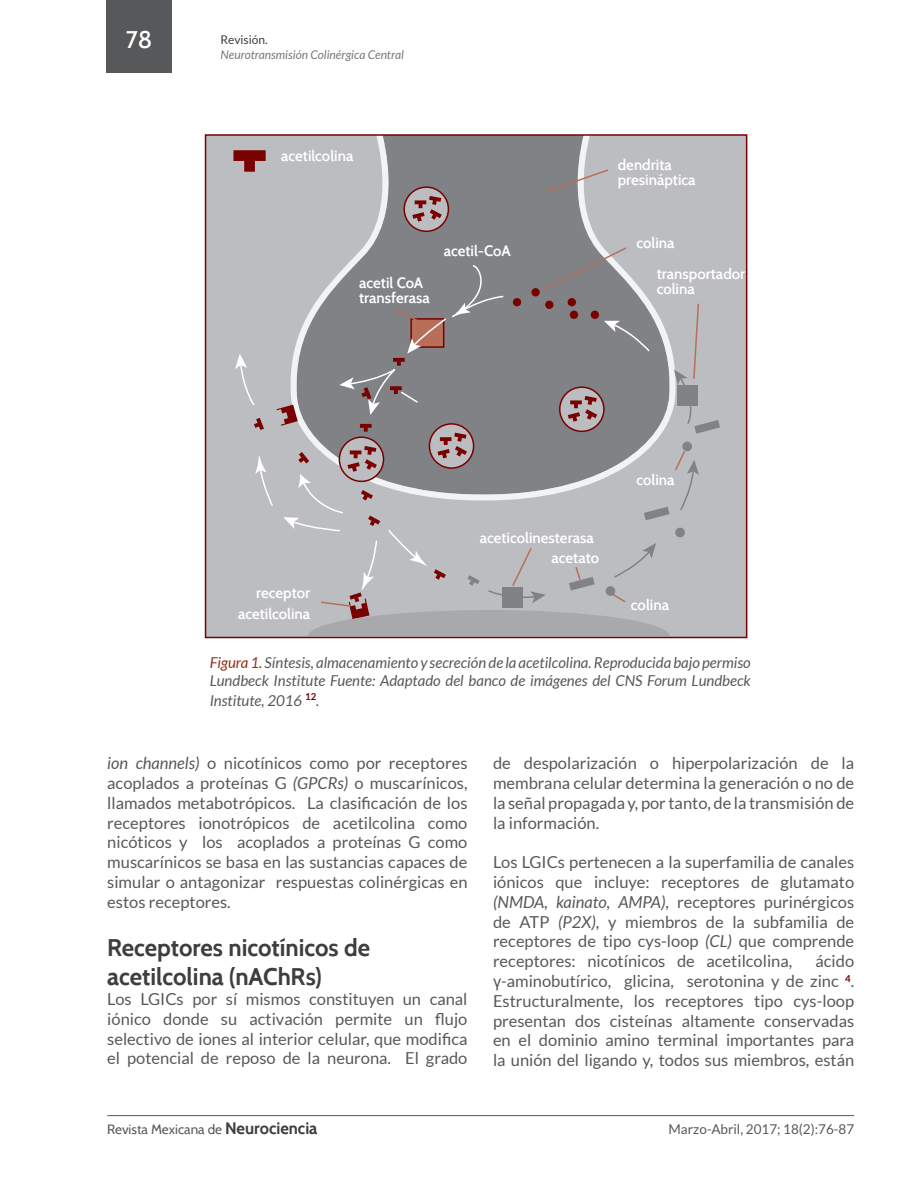
<style>
.page{position:relative;width:918px;height:1188px;background:#fff}
.page>*{position:absolute;margin:0;border:0;box-sizing:border-box;transform-origin:0 0}
.t1{font:700 24px/28.8px "Cabin";color:#3e3e3f}
.t2{font:500 24px "Cabin";color:#fff}
.t3{font:16.5px/19.8px "Lato";color:#57585a;text-align:justify}
.t4{font:italic 15px/18px "Lato";color:#57585a}
.t5{font:600 15px/15px "Cabin";color:#fff}
.t6{font:13.5px "Cabin";color:#57585a}
.t7{font:13.5px "Lato";color:#57585a}
.t8{font:italic 12px "Lato";color:#76787b}
.t9{font:12px "Lato";color:#3e3e3f}
.s1{color:#91311c}
.s2{font-style:italic}
.s3{font-weight:700;font-size:16.5px;color:#3e3e3f}
.s4{font-family:"Arial Unicode MS"}
</style>
<div class="page">
<hr style="left:107px;top:1115px;width:747px;height:1px;background:#57585a">
<div style="left:107px;top:0;width:65px;height:72px;background:#57585a"></div>
<div style="left:206px;top:135px;width:541px;height:503px;background:#bcbdc0"></div>
<svg style="left:364px;top:137px;width:238px;height:109px;background:#8d8e91"></svg>
<svg style="left:233px;top:150px;width:33px;height:22px"></svg>
<div style="left:404px;top:187px;width:44px;height:44px;background:#bcbdc0;border-radius:50%"></div>
<div style="left:403px;top:186px;width:46px;height:46px;border:2px solid #790100;border-radius:50%"></div>
<svg style="left:412px;top:196px;width:30px;height:26px"></svg>
<svg style="left:543px;top:168px;width:66px;height:26px"></svg>
<svg style="left:235px;top:246px;width:485px;height:389px"></svg>
<div style="left:205px;top:134px;width:542px;height:504px;border:2px solid #790100"></div>
<h1 class="t2" style="left:126px;top:25px;width:28px">78</h1>
<p class="t9" style="left:221px;top:33px;width:49px">Revisión.</p>
<p class="t8" style="left:221px;top:48px;width:185px">Neurotransmisión Colinérgica Central</p>
<p class="t5" style="left:281px;top:148px;width:74px">acetilcolina</p>
<p class="t5" style="left:359px;top:275px;width:72px">acetil CoA transferasa</p>
<p class="t5" style="left:444px;top:243px;width:69px">acetil-CoA</p>
<p class="t5" style="left:618px;top:157px;width:79px">dendrita presináptica</p>
<p class="t5" style="left:637px;top:235px;width:40px">colina</p>
<p class="t5" style="left:657px;top:266px;width:90px">transportador colina</p>
<p class="t5" style="left:238px;top:583px;width:74px;line-height:21px;text-align:right">receptor acetilcolina</p>
<p class="t5" style="left:551px;top:528px;width:49px;line-height:20.1px;text-indent:-72px">aceticolinesterasa acetato</p>
<p class="t5" style="left:637px;top:472px;width:40px">colina</p>
<p class="t5" style="left:631px;top:597px;width:40px">colina</p>
<p class="t4" style="left:210px;top:654px;width:543px"><span class="s1">Figura 1.</span> Síntesis, almacenamiento y secreción de la acetilcolina. Reproducida bajo permiso<br>Lundbeck Institute Fuente: Adaptado del banco de imágenes del CNS Forum Lundbeck</p>
<p class="t4" style="left:210px;top:692px;width:111px">Institute, 2016 <sup>12</sup>.</p>
<p class="t3" style="left:107px;top:753px;width:362px"><span class="s2">ion channels)</span> o nicotínicos como por receptores acoplados a proteínas G <span class="s2">(GPCRs)</span> o muscarínicos, llamados metabotrópicos. La clasificación de los receptores ionotrópicos de acetilcolina como nicóticos y los acoplados a proteínas G como muscarínicos se basa en las sustancias capaces de simular o antagonizar respuestas colinérgicas en estos receptores.</p>
<p class="t1" style="left:107px;top:934px;width:264px">Receptores nicotínicos de acetilcolina (nAChRs)</p>
<p class="t3" style="left:107px;top:989px;width:362px">Los LGICs por sí mismos constituyen un canal iónico donde su activación permite un flujo selectivo de iones al interior celular, que modifica el potencial de reposo de la neurona. El grado</p>
<p class="t6" style="left:107px;top:1121px;width:212px">Revista Mexicana de <span class="s3">Neurociencia</span></p>
<p class="t3" style="left:493px;top:753px;width:363px">de despolarización o hiperpolarización de la membrana celular determina la generación o no de la señal propagada y, por tanto, de la transmisión de la información.</p>
<p class="t3" style="left:493px;top:852px;width:363px">Los LGICs pertenecen a la superfamilia de canales iónicos que incluye: receptores de glutamato <span class="s2">(NMDA, kainato, AMPA)</span>, receptores purinérgicos de ATP <span class="s2">(P2X)</span>, y miembros de la subfamilia de receptores de tipo cys-loop <span class="s2">(CL)</span> que comprende receptores: nicotínicos de acetilcolina,</p>
<p class="t3" style="left:493px;top:951px;width:363px;text-indent:323px">ácido <span class="s4">γ</span>-aminobutírico, glicina, serotonina y de zinc <sup>4</sup>.<br>Estructuralmente, los receptores tipo cys-loop presentan dos cisteínas altamente conservadas en el dominio amino terminal importantes para la unión del ligando y, todos sus miembros, están</p>
<p class="t7" style="left:669px;top:1122px;width:187px">Marzo-Abril, 2017; 18(2):76-87</p>
</div>
